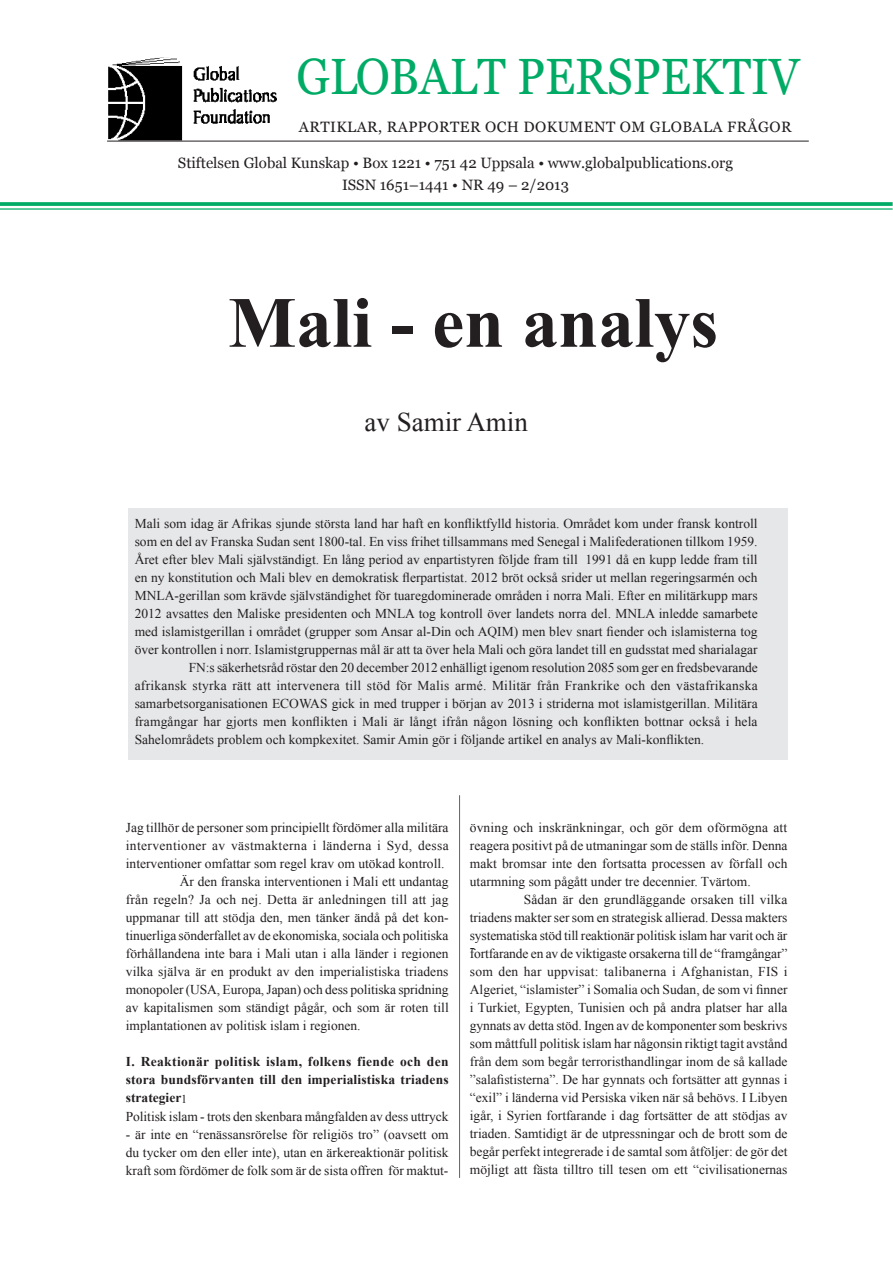
<style>
.page{position:relative;width:893px;height:1263px;background:#fff}
.page>*{position:absolute;margin:0;border:0;box-sizing:border-box;transform-origin:0 0}
.t1{font:700 72px "Times New Roman";color:#231f20}
.t2{font:51px "Georgia";color:#00ab66;scale:.9 1}
.t3{font:27px "Times New Roman";color:#231f20}
.t4{font:15px/22.5px "Georgia";color:#231f20}
.t5{font:15px "Georgia";letter-spacing:.03em;color:#231f20}
.t6{font:15px "Times New Roman";color:#231f20}
.t7{font:13.5px/18px "Times New Roman";color:#231f20;text-align:justify}
.t8{font:700 13.5px/18px "Times New Roman";letter-spacing:.01em;color:#231f20}
.t9{font:13.5px "Times New Roman";letter-spacing:.02em;color:#231f20}
.t10{font:13.5px "Times New Roman";letter-spacing:.025em;color:#231f20}
.s1{font-weight:400;font-size:12px}
.s2{font-weight:400}
</style>
<div class="page">
<img style="left:107px;top:57px;width:169px;height:84px">
<hr style="left:107px;top:141px;width:702px;height:1px;background:#231f20">
<svg style="left:0;top:202px;width:893px;height:4px;background:#0fb06f"></svg>
<hr style="left:0;top:208px;width:893px;height:2px;background:#00ab66">
<div style="left:128px;top:508px;width:659px;height:252px;background:#e6e7e9"></div>
<hr style="left:459px;top:795px;width:1px;height:383px;background:#636366">
<h2 class="t2" style="left:297px;top:45px;width:560px">GLOBALT PERSPEKTIV</h2>
<p class="t5" style="left:299px;top:118px;width:494px">ARTIKLAR, RAPPORTER OCH DOKUMENT OM GLOBALA FRÅGOR</p>
<p class="t4" style="left:342px;top:152px;width:392px;text-indent:-164px">STIFTELSEN GLOBAL KUNSKAP • BOX 1221 • 751 42 UPPSALA • WWW.GLOBALPUBLICATIONS.ORG<br>ISSN</p>
<p class="t4" style="left:380px;top:174px;width:191px">1651–1441 • NR 49 – 2/2013</p>
<h1 class="t1" style="left:228px;top:273px;width:492px">Mali - en analys</h1>
<h3 class="t3" style="left:364px;top:404px;width:165px">av Samir Amin</h3>
<p class="t7" style="left:135px;top:514px;width:624px">Mali som idag är Afrikas sjunde största land har haft en konfliktfylld historia. Området kom under fransk kontroll</p>
<p class="t7" style="left:135px;top:532px;width:624px">som en del av Franska Sudan sent 1800-tal. En viss frihet tillsammans med Senegal i Malifederationen tillkom 1959.</p>
<p class="t7" style="left:135px;top:550px;width:624px">Året efter blev Mali självständigt. En lång period av enpartistyren följde fram till 1991 då en kupp ledde fram till</p>
<p class="t7" style="left:135px;top:568px;width:624px">en ny konstitution och Mali blev en demokratisk flerpartistat. 2012 bröt också srider ut mellan regeringsarmén och</p>
<p class="t7" style="left:135px;top:586px;width:624px">MNLA-gerillan som krävde självständighet för tuaregdominerade områden i norra Mali. Efter en militärkupp mars</p>
<p class="t7" style="left:135px;top:604px;width:624px">2012 avsattes den Maliske presidenten och MNLA tog kontroll över landets norra del. MNLA inledde samarbete</p>
<p class="t7" style="left:135px;top:622px;width:624px">med islamistgerillan i området (grupper som Ansar al-Din och AQIM) men blev snart fiender och islamisterna tog</p>
<p class="t7" style="left:135px;top:640px;width:624px">över kontrollen i norr. Islamistgruppernas mål är att ta över hela Mali och göra landet till en gudsstat med sharialagar</p>
<p class="t7" style="left:189px;top:658px;width:571px">FN:s säkerhetsråd röstar den 20 december 2012 enhälligt igenom resolution 2085 som ger en fredsbevarande</p>
<p class="t9" style="left:135px;top:676px;width:625px">afrikansk styrka rätt att intervenera till stöd för Malis armé. Militär från Frankrike och den västafrikanska</p>
<p class="t7" style="left:135px;top:694px;width:624px">samarbetsorganisationen ECOWAS gick in med trupper i början av 2013 i striderna mot islamistgerillan. Militära</p>
<p class="t7" style="left:135px;top:712px;width:624px">framgångar har gjorts men konflikten i Mali är långt ifrån någon lösning och konflikten bottnar också i hela</p>
<p class="t7" style="left:135px;top:730px;width:571px">Sahelområdets problem och kompkexitet. Samir Amin gör i följande artikel en analys av Mali-konflikten.</p>
<p class="t7" style="left:126px;top:819px;width:324px">Jag tillhör de personer som principiellt fördömer alla militära</p>
<p class="t10" style="left:126px;top:837px;width:324px">interventioner av västmakterna i länderna i Syd, dessa</p>
<p class="t7" style="left:126px;top:855px;width:320px">interventioner omfattar som regel krav om utökad kontroll.</p>
<p class="t7" style="left:180px;top:873px;width:270px">Är den franska interventionen i Mali ett undantag</p>
<p class="t7" style="left:126px;top:891px;width:324px">från regeln? Ja och nej. Detta är anledningen till att jag</p>
<p class="t7" style="left:126px;top:909px;width:324px">uppmanar till att stödja den, men tänker ändå på det kon-</p>
<p class="t7" style="left:126px;top:927px;width:324px">tinuerliga sönderfallet av de ekonomiska, sociala och politiska</p>
<p class="t7" style="left:126px;top:945px;width:324px">förhållandena inte bara i Mali utan i alla länder i regionen</p>
<p class="t7" style="left:126px;top:963px;width:324px">vilka själva är en produkt av den imperialistiska triadens</p>
<p class="t7" style="left:126px;top:981px;width:324px">monopoler (USA, Europa, Japan) och dess politiska spridning</p>
<p class="t7" style="left:126px;top:999px;width:324px">av kapitalismen som ständigt pågår, och som är roten till</p>
<p class="t7" style="left:126px;top:1017px;width:236px">implantationen av politisk islam i regionen.</p>
<p class="t8" style="left:126px;top:1052px;width:324px">I. Reaktionär politisk islam, folkens fiende och den stora bundsförvanten till den imperialistiska triadens strategier<span class="s1">1<br></span><span class="s2">Politisk islam - trots den skenbara mångfalden av dess uttryck</span></p>
<p class="t7" style="left:126px;top:1125px;width:324px">- är inte en “renässansrörelse för religiös tro” (oavsett om du tycker om den eller inte), utan en ärkereaktionär politisk kraft som fördömer de folk som är de sista offren för maktut-</p>
<p class="t7" style="left:470px;top:819px;width:319px">övning och inskränkningar, och gör dem oförmögna att</p>
<p class="t7" style="left:470px;top:837px;width:319px">reagera positivt på de utmaningar som de ställs inför. Denna</p>
<p class="t7" style="left:470px;top:855px;width:319px">makt bromsar inte den fortsatta processen av förfall och</p>
<p class="t7" style="left:470px;top:873px;width:282px">utarmning som pågått under tre decennier. Tvärtom.</p>
<p class="t7" style="left:524px;top:891px;width:265px">Sådan är den grundläggande orsaken till vilka</p>
<p class="t7" style="left:470px;top:909px;width:319px">triadens makter ser som en strategisk allierad. Dessa makters</p>
<p class="t7" style="left:470px;top:927px;width:319px">systematiska stöd till reaktionär politisk islam har varit och är</p>
<p class="t7" style="left:470px;top:945px;width:319px">fortfarande en av de viktigaste orsakerna till de “framgångar”</p>
<p class="t9" style="left:470px;top:963px;width:319px">som den har uppvisat: talibanerna i Afghanistan, FIS i</p>
<p class="t7" style="left:470px;top:981px;width:319px">Algeriet, “islamister” i Somalia och Sudan, de som vi finner</p>
<p class="t7" style="left:470px;top:999px;width:319px">i Turkiet, Egypten, Tunisien och på andra platser har alla</p>
<p class="t7" style="left:470px;top:1017px;width:319px">gynnats av detta stöd. Ingen av de komponenter som beskrivs</p>
<p class="t7" style="left:470px;top:1035px;width:319px">som måttfull politisk islam har någonsin riktigt tagit avstånd</p>
<p class="t7" style="left:470px;top:1053px;width:319px">från dem som begår terroristhandlingar inom de så kallade</p>
<p class="t7" style="left:470px;top:1071px;width:319px">”salafististerna”. De har gynnats och fortsätter att gynnas i</p>
<p class="t7" style="left:470px;top:1089px;width:319px">“exil” i länderna vid Persiska viken när så behövs. I Libyen</p>
<p class="t7" style="left:470px;top:1107px;width:319px">igår, i Syrien fortfarande i dag fortsätter de att stödjas av</p>
<p class="t7" style="left:470px;top:1125px;width:319px">triaden. Samtidigt är de utpressningar och de brott som de</p>
<p class="t7" style="left:470px;top:1143px;width:319px">begår perfekt integrerade i de samtal som åtföljer: de gör det</p>
<p class="t7" style="left:470px;top:1161px;width:319px">möjligt att fästa tilltro till tesen om ett “civilisationernas</p>
<p class="t6" style="left:470px;top:937px;width:6px">-</p>
</div>
